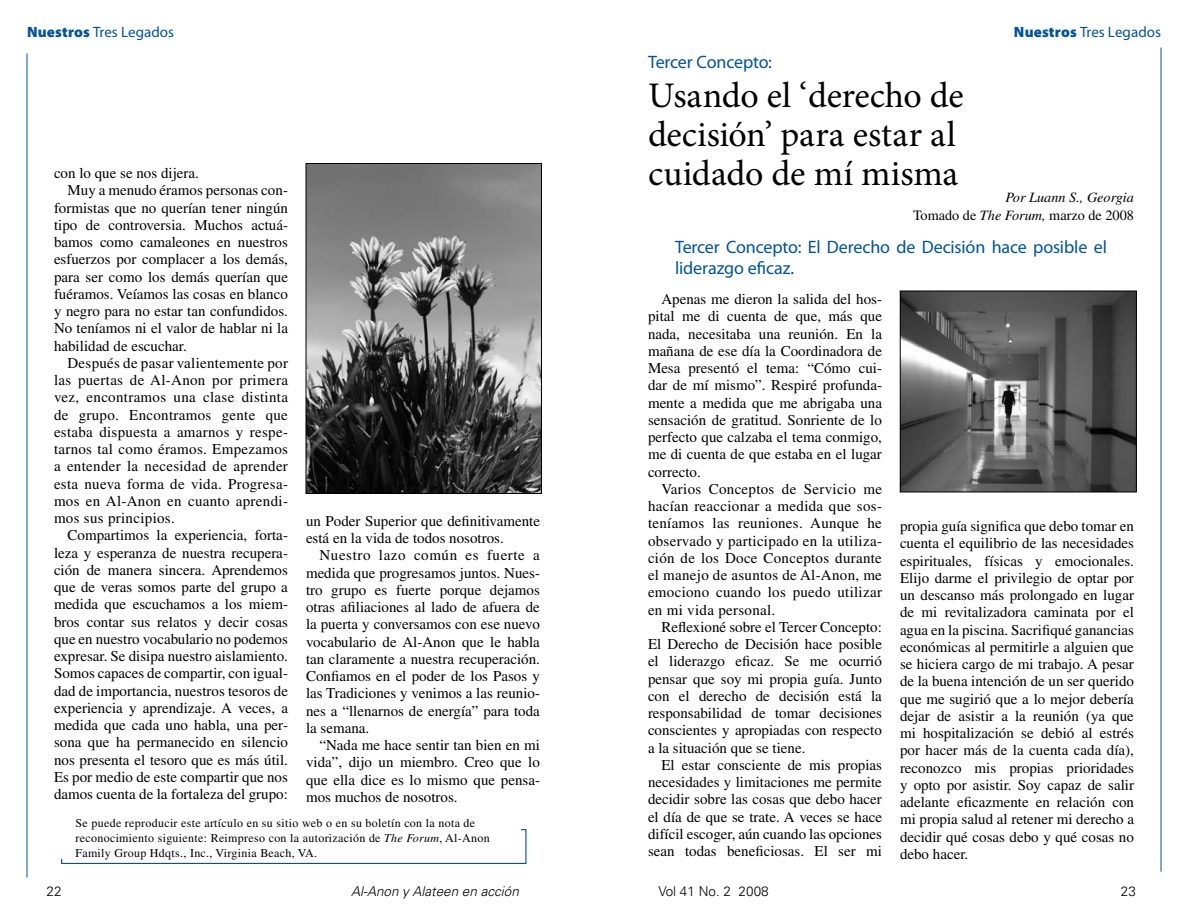
<style>
.page{position:relative;width:1188px;height:918px;background:#fff}
.page>*{position:absolute;margin:0;border:0;box-sizing:border-box;transform-origin:0 0}
.t1{font:36px/39px "Minion Pro";letter-spacing:-.005em;color:#000}
.t2{font:18px/21px "Myriad Pro";letter-spacing:-.005em;color:#00539b}
.t3{font:15px/17.2px "Times";color:#000;text-align:justify}
.t4{font:15px "Times";letter-spacing:.02em;color:#000}
.t5{font:15px "Myriad Pro";color:#00539b}
.t6{font:italic 14.25px/17.2px "Times";color:#000;text-align:right}
.t7{font:italic 300 13.5px "Univers";color:#000}
.t8{font:300 13.5px "Univers";color:#000}
.t9{font:12px/15px "Times";letter-spacing:.025em;color:#000}
.s1{font-weight:900}
.s2{font-style:italic}
.s3{font-style:normal}
</style>
<div class="page">
<hr style="left:27px;top:53px;width:1px;height:825px;background:#00539b">
<hr style="left:1161px;top:48px;width:1px;height:824px;background:#00539b">
<img style="left:308px;top:165px;width:232px;height:327px">
<div style="left:306px;top:163px;width:236px;height:331px;border:1px solid #000"></div>
<svg style="left:61px;top:829px;width:466px;height:35px"></svg>
<div style="left:54px;top:818px;width:466px;height:41px;background:#fff"></div>
<img style="left:902px;top:293px;width:233px;height:197px">
<div style="left:900px;top:291px;width:237px;height:201px;border:1px solid #000"></div>
<p class="t5" style="left:27px;top:24px;width:149px"><span class="s1">Nuestros</span> Tres Legados</p>
<p class="t3" style="left:54px;top:165px;width:146px">con lo que se nos dijera.</p>
<p class="t3" style="left:68px;top:182px;width:222px">Muy a menudo éramos personas con-</p>
<p class="t3" style="left:54px;top:199px;width:236px">formistas que no querían tener ningún</p>
<p class="t3" style="left:54px;top:216px;width:236px">tipo de controversia. Muchos actuá-</p>
<p class="t3" style="left:54px;top:234px;width:235px">bamos como camaleones en nuestros</p>
<p class="t3" style="left:54px;top:251px;width:236px">esfuerzos por complacer a los demás,</p>
<p class="t3" style="left:54px;top:268px;width:236px">para ser como los demás querían que</p>
<p class="t3" style="left:54px;top:285px;width:235px">fuéramos. Veíamos las cosas en blanco</p>
<p class="t3" style="left:54px;top:303px;width:235px">y negro para no estar tan confundidos.</p>
<p class="t3" style="left:54px;top:320px;width:236px">No teníamos ni el valor de hablar ni la</p>
<p class="t3" style="left:54px;top:337px;width:134px">habilidad de escuchar.</p>
<p class="t4" style="left:68px;top:355px;width:222px">Después de pasar valientemente por</p>
<p class="t4" style="left:54px;top:372px;width:236px">las puertas de Al-Anon por primera</p>
<p class="t4" style="left:54px;top:389px;width:236px">vez, encontramos una clase distinta</p>
<p class="t4" style="left:54px;top:406px;width:235px">de grupo. Encontramos gente que</p>
<p class="t4" style="left:54px;top:424px;width:236px">estaba dispuesta a amarnos y respe-</p>
<p class="t4" style="left:54px;top:441px;width:236px">tarnos tal como éramos. Empezamos</p>
<p class="t4" style="left:54px;top:458px;width:235px">a entender la necesidad de aprender</p>
<p class="t4" style="left:54px;top:475px;width:236px">esta nueva forma de vida. Progresa-</p>
<p class="t4" style="left:54px;top:493px;width:236px">mos en Al-Anon en cuanto aprendi-</p>
<p class="t4" style="left:54px;top:510px;width:122px">mos sus principios.</p>
<p class="t3" style="left:68px;top:527px;width:222px">Compartimos la experiencia, forta-</p>
<p class="t3" style="left:54px;top:544px;width:236px">leza y esperanza de nuestra recupera-</p>
<p class="t3" style="left:54px;top:561px;width:235px">ción de manera sincera. Aprendemos</p>
<p class="t3" style="left:54px;top:579px;width:235px">que de veras somos parte del grupo a</p>
<p class="t3" style="left:54px;top:596px;width:236px">medida que escuchamos a los miem-</p>
<p class="t3" style="left:54px;top:613px;width:236px">bros contar sus relatos y decir cosas</p>
<p class="t3" style="left:54px;top:630px;width:235px">que en nuestro vocabulario no podemos</p>
<p class="t3" style="left:54px;top:648px;width:236px">expresar. Se disipa nuestro aislamiento.</p>
<p class="t3" style="left:54px;top:665px;width:236px">Somos capaces de compartir, con igual-</p>
<p class="t3" style="left:54px;top:682px;width:236px">dad de importancia, nuestros tesoros de</p>
<p class="t3" style="left:54px;top:699px;width:236px">experiencia y aprendizaje. A veces, a</p>
<p class="t3" style="left:54px;top:717px;width:236px">medida que cada uno habla, una per-</p>
<p class="t3" style="left:54px;top:734px;width:236px">sona que ha permanecido en silencio</p>
<p class="t3" style="left:54px;top:751px;width:235px">nos presenta el tesoro que es más útil.</p>
<p class="t3" style="left:54px;top:768px;width:235px">Es por medio de este compartir que nos</p>
<p class="t3" style="left:54px;top:786px;width:235px">damos cuenta de la fortaleza del grupo:</p>
<p class="t3" style="left:306px;top:512px;width:236px">un Poder Superior que definitivamente está en la vida de todos nosotros.</p>
<p class="t3" style="left:306px;top:547px;width:236px;text-indent:14px">Nuestro lazo común es fuerte a medida que progresamos juntos. Nues&shy;tro grupo es fuerte porque dejamos otras afiliaciones al lado de afuera de la puerta y conversamos con ese nuevo vocabulario de Al-Anon que le habla tan claramente a nuestra recuperación.<br>Confiamos en el poder de los Pasos y las Tradiciones y venimos a las reunio&shy;nes a “llenarnos de energía” para toda la semana.</p>
<p class="t3" style="left:306px;top:736px;width:236px;text-indent:14px">“Nada me hace sentir tan bien en mi vida”, dijo un miembro. Creo que lo que ella dice es lo mismo que pensa&shy;mos muchos de nosotros.</p>
<p class="t9" style="left:76px;top:816px;width:416px">Se puede reproducir este artículo en su sitio web o en su boletín con la nota de reconocimiento siguiente: Reimpreso con la autorización de <span class="s2">The Forum</span>, Al-Anon<br>Family Group Hdqts., Inc., Virginia Beach, VA.</p>
<p class="t8" style="left:46px;top:883px;width:17px">22</p>
<p class="t7" style="left:351px;top:883px;width:169px">Al‑Anon y Alateen en acción</p>
<p class="t5" style="left:1014px;top:24px;width:149px"><span class="s1">Nuestros</span> Tres Legados</p>
<p class="t2" style="left:648px;top:52px;width:126px">Tercer Concepto:</p>
<h1 class="t1" style="left:648px;top:76px;width:317px">Usando el ‘derecho de decisión’ para estar al cuidado de mí misma</h1>
<p class="t6" style="left:913px;top:189px;width:222px">Por Luann S., Georgia<br><span class="s3">Tomado de</span> The Forum, <span class="s3">marzo de 2008</span></p>
<p class="t2" style="left:675px;top:237px;width:433px">Tercer Concepto: El Derecho de Decisión hace posible el liderazgo eficaz.</p>
<p class="t3" style="left:648px;top:291px;width:236px;text-indent:14px">Apenas me dieron la salida del hos&shy;pital me di cuenta de que, más que nada, necesitaba una reunión. En la mañana de ese día la Coordinadora de Mesa presentó el tema: “Cómo cui&shy;dar de mí mismo”. Respiré profunda&shy;mente a medida que me abrigaba una sensación de gratitud. Sonriente de lo perfecto que calzaba el tema conmigo, me di cuenta de que estaba en el lugar correcto.</p>
<p class="t3" style="left:648px;top:480px;width:236px;text-indent:14px">Varios Conceptos de Servicio me hacían reaccionar a medida que sos&shy;teníamos las reuniones. Aunque he observado y participado en la utiliza&shy;ción de los Doce Conceptos durante el manejo de asuntos de Al-Anon, me emociono cuando los puedo utilizar en mi vida personal.</p>
<p class="t3" style="left:648px;top:618px;width:236px;text-indent:14px">Reflexioné sobre el Tercer Concepto:<br>El Derecho de Decisión hace posible el liderazgo eficaz. Se me ocurrió pensar que soy mi propia guía. Junto con el derecho de decisión está la responsabilidad de tomar decisiones conscientes y apropiadas con respecto a la situación que se tiene.</p>
<p class="t3" style="left:648px;top:756px;width:236px;text-indent:14px">El estar consciente de mis propias necesidades y limitaciones me permite decidir sobre las cosas que debo hacer el día de que se trate. A veces se hace difícil escoger, aún cuando las opciones sean todas beneficiosas. El ser mi</p>
<p class="t3" style="left:900px;top:517px;width:236px">propia guía significa que debo tomar en cuenta el equilibrio de las necesidades espirituales, físicas y emocionales.<br>Elijo darme el privilegio de optar por un descanso más prolongado en lugar de mi revitalizadora caminata por el agua en la piscina. Sacrifiqué ganancias económicas al permitirle a alguien que se hiciera cargo de mi trabajo. A pesar de la buena intención de un ser querido que me sugirió que a lo mejor debería dejar de asistir a la reunión (ya que mi hospitalización se debió al estrés por hacer más de la cuenta cada día), reconozco mis propias prioridades y opto por asistir. Soy capaz de salir adelante eficazmente en relación con mi propia salud al retener mi derecho a decidir qué cosas debo y qué cosas no debo hacer.</p>
<p class="t8" style="left:658px;top:883px;width:112px">Vol 41 No. 2 2008</p>
<p class="t8" style="left:1121px;top:883px;width:15px">23</p>
</div>
